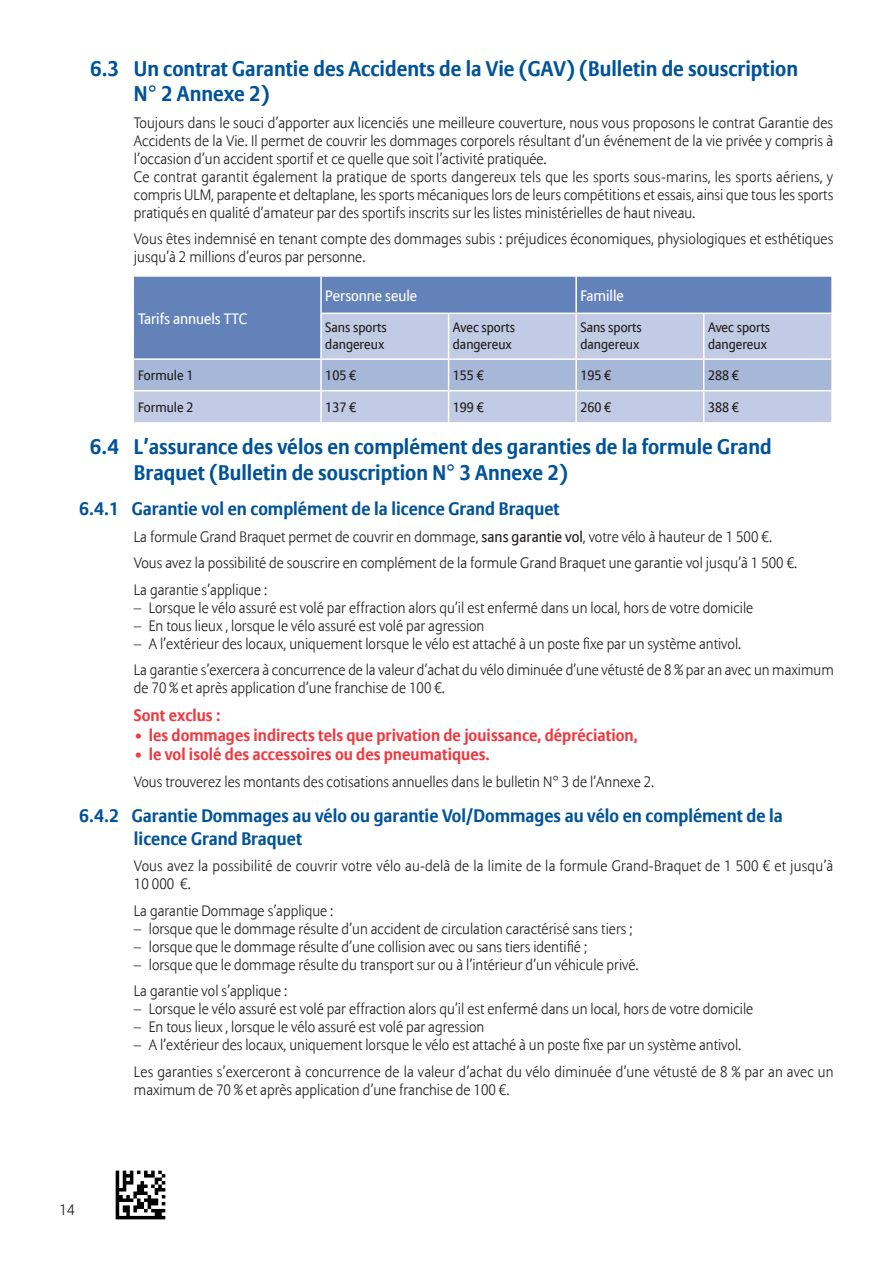
<style>
.page{position:relative;width:893px;height:1263px;background:#fff}
.page>*{position:absolute;margin:0;border:0;box-sizing:border-box;transform-origin:0 0}
.t1{font:700 21px/25.5px "Allianz Sans";color:#015399}
.t2{font:700 18px/22.5px "Allianz Sans";color:#015399}
.Excl_texte{font:700 16.5px "Allianz Sans";color:#ee3a41}
.Txt{font:300 15px/18px "Allianz Sans";color:#231f20}
.Txt_sans_esp_avant{font:300 15px/18px "Allianz Sans";color:#231f20;text-align:justify}
.Tablo_entete{font:15px "Allianz Sans";color:#fff}
.Tablo_corps{font:13.5px/16.5px "Allianz Sans";color:#231f20}
.s1{font-weight:400}
</style>
<div class="page">
<img style="left:115px;top:1170px;width:51px;height:50px">
<div style="left:134px;top:277px;width:697px;height:36px;background:#6282b9"></div>
<svg style="left:134px;top:313px;width:697px;height:109px;background:#b2bfdc"></svg>
<div style="left:134px;top:360px;width:697px;height:30px;background:#a7b7d8"></div>
<hr style="left:448px;top:314px;width:1px;height:44px;background:#fff">
<hr style="left:575px;top:314px;width:2px;height:44px;background:#fff">
<hr style="left:703px;top:314px;width:1px;height:44px;background:#fff">
<hr style="left:321px;top:358px;width:128px;height:2px;background:#fff">
<hr style="left:320px;top:360px;width:2px;height:30px;background:#fff">
<hr style="left:449px;top:358px;width:127px;height:2px;background:#fff">
<hr style="left:448px;top:360px;width:1px;height:30px;background:#fff">
<hr style="left:576px;top:358px;width:128px;height:2px;background:#fff">
<hr style="left:575px;top:360px;width:2px;height:30px;background:#fff">
<hr style="left:704px;top:358px;width:127px;height:2px;background:#fff">
<hr style="left:703px;top:360px;width:1px;height:30px;background:#fff">
<hr style="left:134px;top:390px;width:187px;height:1px;background:#fff">
<hr style="left:321px;top:390px;width:128px;height:1px;background:#fff">
<hr style="left:320px;top:391px;width:2px;height:31px;background:#fff">
<hr style="left:449px;top:390px;width:127px;height:1px;background:#fff">
<hr style="left:448px;top:391px;width:1px;height:31px;background:#fff">
<hr style="left:576px;top:390px;width:128px;height:1px;background:#fff">
<hr style="left:575px;top:391px;width:2px;height:31px;background:#fff">
<hr style="left:704px;top:390px;width:127px;height:1px;background:#fff">
<hr style="left:703px;top:391px;width:1px;height:31px;background:#fff">
<hr style="left:320px;top:277px;width:2px;height:36px;background:#fff">
<hr style="left:575px;top:277px;width:2px;height:36px;background:#fff">
<hr style="left:320px;top:313px;width:129px;height:1px;background:#fff">
<hr style="left:449px;top:313px;width:127px;height:1px;background:#fff">
<hr style="left:576px;top:313px;width:128px;height:1px;background:#fff">
<hr style="left:704px;top:313px;width:128px;height:1px;background:#fff">
<hr style="left:320px;top:314px;width:2px;height:44px;background:#fff">
<hr style="left:134px;top:358px;width:187px;height:2px;background:#fff">
<p class="t1" style="left:134px;top:56px;width:666px;text-indent:-44px">6.3 Un contrat Garantie des Accidents de la Vie (GAV) (Bulletin de souscription<br>N° 2 Annexe 2)</p>
<p class="Txt" style="left:134px;top:114px;width:701px;text-align:justify">Toujours dans le souci d’apporter aux licenciés une meilleure couverture, nous vous proposons le contrat Garantie des Accidents de la Vie. Il permet de couvrir les dommages corporels résultant d’un événement de la vie privée y compris à l’occasion d’un accident sportif et ce quelle que soit l’activité pratiquée.</p>
<p class="Txt_sans_esp_avant" style="left:134px;top:168px;width:701px">Ce contrat garantit également la pratique de sports dangereux tels que les sports sous-marins, les sports aériens, y compris ULM, parapente et deltaplane, les sports mécaniques lors de leurs compétitions et essais, ainsi que tous les sports pratiqués en qualité d’amateur par des sportifs inscrits sur les listes ministérielles de haut niveau.</p>
<p class="Txt" style="left:134px;top:231px;width:701px">Vous êtes indemnisé en tenant compte des dommages subis : préjudices économiques, physiologiques et esthétiques jusqu’à 2 millions d’euros par personne.</p>
<p class="Tablo_entete" style="left:138px;top:309px;width:111px">Tarifs annuels TTC</p>
<p class="Tablo_entete" style="left:325px;top:287px;width:93px">Personne seule</p>
<p class="Tablo_entete" style="left:580px;top:287px;width:45px">Famille</p>
<p class="Tablo_corps" style="left:325px;top:320px;width:63px">Sans sports dangereux</p>
<p class="Tablo_corps" style="left:453px;top:320px;width:64px">Avec sports dangereux</p>
<p class="Tablo_corps" style="left:580px;top:320px;width:63px">Sans sports dangereux</p>
<p class="Tablo_corps" style="left:708px;top:320px;width:64px">Avec sports dangereux</p>
<p class="Tablo_corps" style="left:138px;top:368px;width:57px">Formule 1</p>
<p class="Tablo_corps" style="left:325px;top:368px;width:32px">105 €</p>
<p class="Tablo_corps" style="left:453px;top:368px;width:32px">155 €</p>
<p class="Tablo_corps" style="left:580px;top:368px;width:32px">195 €</p>
<p class="Tablo_corps" style="left:708px;top:368px;width:32px">288 €</p>
<p class="Tablo_corps" style="left:138px;top:399px;width:57px">Formule 2</p>
<p class="Tablo_corps" style="left:325px;top:399px;width:32px">137 €</p>
<p class="Tablo_corps" style="left:453px;top:399px;width:32px">199 €</p>
<p class="Tablo_corps" style="left:580px;top:399px;width:32px">260 €</p>
<p class="Tablo_corps" style="left:708px;top:399px;width:32px">388 €</p>
<p class="t1" style="left:134px;top:435px;width:639px;text-indent:-44px">6.4 L’assurance des vélos en complément des garanties de la formule Grand<br>Braquet (Bulletin de souscription N° 3 Annexe 2)</p>
<p class="t2" style="left:79px;top:498px;width:482px">6.4.1 Garantie vol en complément de la licence Grand Braquet</p>
<p class="Txt" style="left:134px;top:528px;width:640px">La formule Grand Braquet permet de couvrir en dommage, <span class="s1">sans garantie vol</span>, votre vélo à hauteur de 1 500 €.</p>
<p class="Txt" style="left:134px;top:555px;width:665px">Vous avez la possibilité de souscrire en complément de la formule Grand Braquet une garantie vol jusqu’à 1 500 €.</p>
<p class="Txt" style="left:134px;top:581px;width:135px">La garantie s’applique :</p>
<p class="Txt_sans_esp_avant" style="left:134px;top:599px;width:621px">– Lorsque le vélo assuré est volé par effraction alors qu’il est enfermé dans un local, hors de votre domicile</p>
<p class="Txt_sans_esp_avant" style="left:134px;top:617px;width:352px">– En tous lieux , lorsque le vélo assuré est volé par agression</p>
<p class="Txt_sans_esp_avant" style="left:134px;top:635px;width:609px">– A l’extérieur des locaux, uniquement lorsque le vélo est attaché à un poste fixe par un système antivol.</p>
<p class="Txt" style="left:134px;top:662px;width:701px">La garantie s’exercera à concurrence de la valeur d’achat du vélo diminuée d’une vétusté de 8 % par an avec un maximum de 70 % et après application d’une franchise de 100 €.</p>
<p class="Excl_texte" style="left:134px;top:705px;width:88px">Sont exclus :</p>
<p class="Excl_texte" style="left:134px;top:724px;width:505px">• les dommages indirects tels que privation de jouissance, dépréciation,</p>
<p class="Excl_texte" style="left:134px;top:744px;width:358px">• le vol isolé des accessoires ou des pneumatiques.</p>
<p class="Txt" style="left:134px;top:773px;width:522px">Vous trouverez les montants des cotisations annuelles dans le bulletin N° 3 de l’Annexe 2.</p>
<p class="t2" style="left:134px;top:805px;width:650px;text-indent:-55px">6.4.2 Garantie Dommages au vélo ou garantie Vol/Dommages au vélo en complément de la licence Grand Braquet</p>
<p class="Txt" style="left:134px;top:857px;width:701px">Vous avez la possibilité de couvrir votre vélo au-delà de la limite de la formule Grand-Braquet de 1 500 € et jusqu’à<br>10 000 €.</p>
<p class="Txt" style="left:134px;top:902px;width:201px">La garantie Dommage s’applique :</p>
<p class="Txt_sans_esp_avant" style="left:134px;top:920px;width:500px">– lorsque que le dommage résulte d’un accident de circulation caractérisé sans tiers ;</p>
<p class="Txt_sans_esp_avant" style="left:134px;top:938px;width:455px">– lorsque que le dommage résulte d’une collision avec ou sans tiers identifié ;</p>
<p class="Txt_sans_esp_avant" style="left:134px;top:956px;width:506px">– lorsque que le dommage résulte du transport sur ou à l’intérieur d’un véhicule privé.</p>
<p class="Txt" style="left:134px;top:982px;width:155px">La garantie vol s’applique :</p>
<p class="Txt_sans_esp_avant" style="left:134px;top:1000px;width:621px">– Lorsque le vélo assuré est volé par effraction alors qu’il est enfermé dans un local, hors de votre domicile</p>
<p class="Txt_sans_esp_avant" style="left:134px;top:1018px;width:352px">– En tous lieux , lorsque le vélo assuré est volé par agression</p>
<p class="Txt_sans_esp_avant" style="left:134px;top:1036px;width:609px">– A l’extérieur des locaux, uniquement lorsque le vélo est attaché à un poste fixe par un système antivol.</p>
<p class="Txt" style="left:134px;top:1063px;width:701px">Les garanties s’exerceront à concurrence de la valeur d’achat du vélo diminuée d’une vétusté de 8 % par an avec un maximum de 70 % et après application d’une franchise de 100 €.</p>
<p class="Txt_sans_esp_avant" style="left:60px;top:1201px;width:16px">14</p>
</div>
